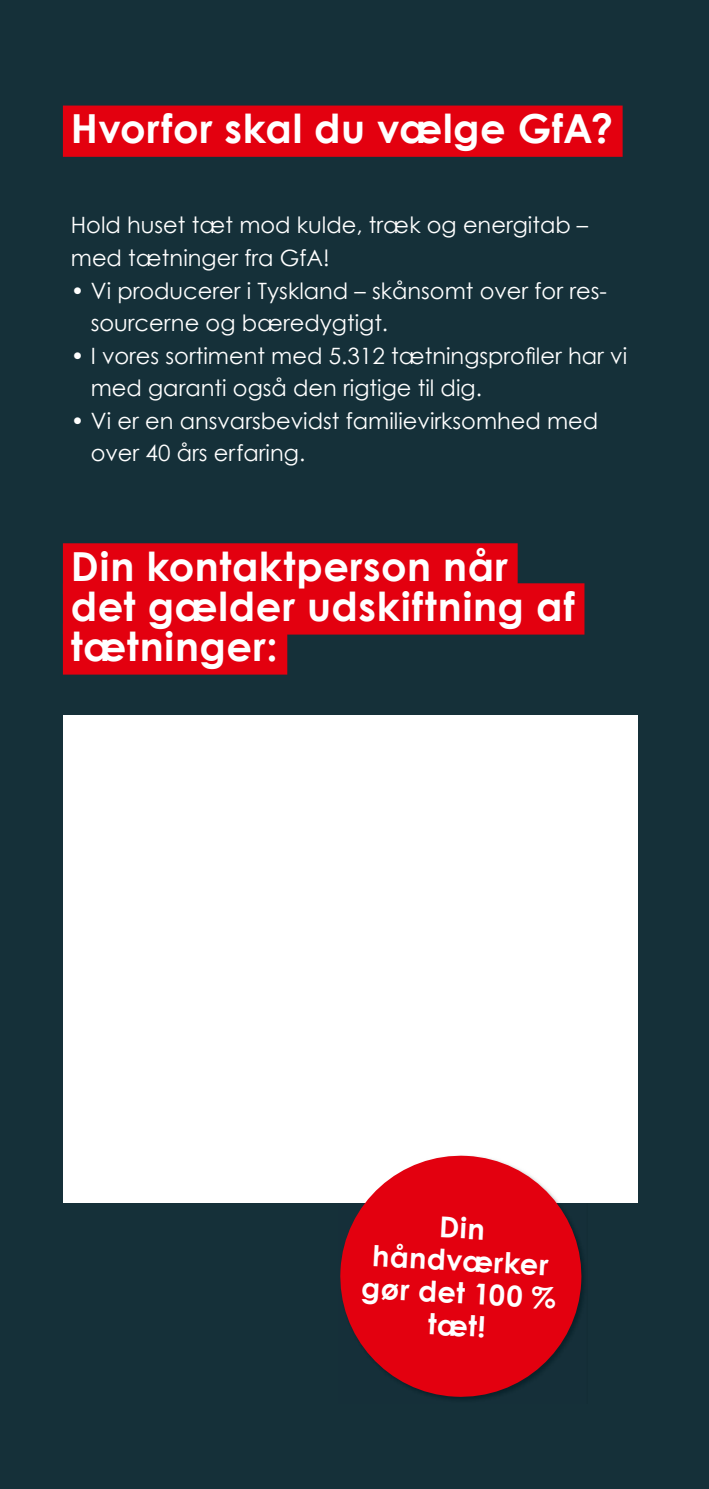
<style>
.page{position:relative;width:709px;height:1489px;background:#fff}
.page>*{position:absolute;margin:0;border:0;box-sizing:border-box;transform-origin:0 0}
.t1{font:700 40px/40px "Century Gothic";letter-spacing:.015em;color:#fff}
.t2{font:700 28.75px/32.5px "Century Gothic";color:#fff;text-align:center}
.t3{font:22.5px/32.5px "Century Gothic";color:#fff}
</style>
<div class="page">
<div style="left:0;top:0;width:709px;height:1488px;background:#153039"></div>
<div style="left:63px;top:715px;width:575px;height:487px;background:#fff"></div>
<svg style="left:337px;top:1155px;width:247px;height:243px;fill:#e3000f"></svg>
<div style="left:63px;top:105px;width:559px;height:52px;background:#e3000f"></div>
<div style="left:63px;top:543px;width:454px;height:51px;background:#e3000f"></div>
<div style="left:63px;top:583px;width:521px;height:51px;background:#e3000f"></div>
<div style="left:63px;top:623px;width:224px;height:51px;background:#e3000f"></div>
<h1 class="t1" style="left:71px;top:108px;width:543px">Hvorfor skal du vælge GfA?</h1>
<p class="t3" style="left:71px;top:209px;width:519px">Hold huset tæt mod kulde, træk og energitab – med tætninger fra GfA!</p>
<p class="t3" style="left:91px;top:274px;width:517px;text-indent:-20px">• Vi producerer i Tyskland – skånsomt over for res&shy;sourcerne og bæredygtigt.</p>
<p class="t3" style="left:91px;top:339px;width:538px;text-indent:-20px">• I vores sortiment med 5.312 tætningsprofiler har vi med garanti også den rigtige til dig.</p>
<p class="t3" style="left:91px;top:404px;width:509px;text-indent:-20px">• Vi er en ansvarsbevidst familievirksomhed med over 40 års erfaring.</p>
<h1 class="t1" style="left:71px;top:545px;width:505px">Din kontaktperson når det gælder udskiftning af tætninger:</h1>
<p class="t2" style="left:365px;top:1205px;width:197px;rotate:3deg">Din håndværker gør det 100 % tæt!</p>
</div>
